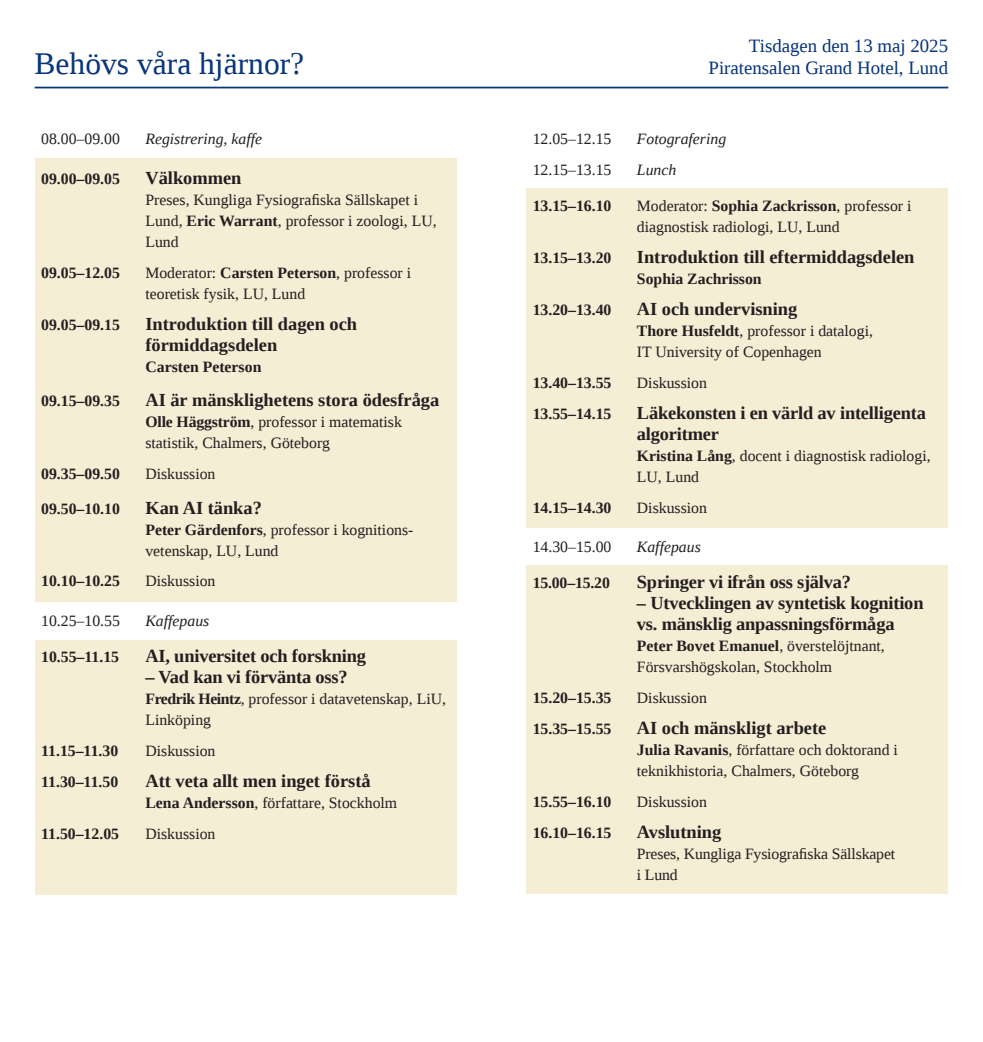
<style>
.page{position:relative;width:983px;height:1042px;background:#fff}
.page>*{position:absolute;margin:0;border:0;box-sizing:border-box;transform-origin:0 0}
.t1{font:31.5px "Liberation Serif";color:#08357c}
.t2{font:18.9px "Liberation Serif";color:#08357c}
.Schema{font:700 18.38px/21px "Liberation Serif";color:#231f20}
.Schema-2{font:15.75px/21px "Liberation Serif";color:#231f20}
.Schema-3{font:700 15.75px "Liberation Serif";color:#231f20}
.Schema-4{font:italic 15.75px "Liberation Serif";color:#231f20}
.s1{font-weight:700}
</style>
<div class="page">
<div style="left:35px;top:158px;width:421px;height:443px;background:#f6edd5"></div>
<div style="left:526px;top:188px;width:421px;height:339px;background:#f6edd5"></div>
<div style="left:526px;top:565px;width:421px;height:329px;background:#f6edd5"></div>
<div style="left:35px;top:640px;width:421px;height:254px;background:#f6edd5"></div>
<hr style="left:35px;top:87px;width:913px;height:1px;background:#08357c">
<p class="t2" style="left:748px;top:33px;width:201px">Tisdagen den 13 maj 2025</p>
<p class="t1" style="left:35px;top:44px;width:271px">Behövs våra hjärnor?</p>
<p class="t2" style="left:708px;top:56px;width:241px">Piratensalen Grand Hotel, Lund</p>
<p class="Schema-2" style="left:41px;top:129px;width:80px">08.00–09.00</p>
<p class="Schema-4" style="left:145px;top:129px;width:118px">Registrering, kaffe</p>
<p class="Schema-3" style="left:41px;top:168px;width:80px">09.00–09.05</p>
<p class="Schema" style="left:145px;top:167px;width:97px">Välkommen</p>
<p class="Schema-2" style="left:145px;top:189px;width:293px">Preses, Kungliga Fysiografiska Sällskapet i<br>Lund, <span class="s1">Eric Warrant</span>, professor i zoologi, LU,<br>Lund</p>
<p class="Schema-3" style="left:41px;top:262px;width:80px">09.05–12.05</p>
<p class="Schema-2" style="left:145px;top:262px;width:267px">Moderator: <span class="s1">Carsten Peterson</span>, professor i teoretisk fysik, LU, Lund</p>
<p class="Schema-3" style="left:41px;top:314px;width:80px">09.05–09.15</p>
<p class="Schema" style="left:145px;top:313px;width:213px">Introduktion till dagen och förmiddagsdelen</p>
<p class="Schema-3" style="left:145px;top:356px;width:117px">Carsten Peterson</p>
<p class="Schema-3" style="left:41px;top:390px;width:80px">09.15–09.35</p>
<p class="Schema" style="left:145px;top:389px;width:295px">AI är mänsklighetens stora ödesfråga</p>
<p class="Schema-2" style="left:145px;top:411px;width:258px"><span class="s1">Olle Häggström</span>, professor i matematisk statistik, Chalmers, Göteborg</p>
<p class="Schema-3" style="left:41px;top:463px;width:80px">09.35–09.50</p>
<p class="Schema-2" style="left:145px;top:463px;width:72px">Diskussion</p>
<p class="Schema-3" style="left:41px;top:498px;width:80px">09.50–10.10</p>
<p class="Schema" style="left:145px;top:496px;width:118px">Kan AI tänka?</p>
<p class="Schema-2" style="left:145px;top:519px;width:269px"><span class="s1">Peter Gärdenfors</span>, professor i kognitions&shy;vetenskap, LU, Lund</p>
<p class="Schema-3" style="left:41px;top:570px;width:80px">10.10–10.25</p>
<p class="Schema-2" style="left:145px;top:571px;width:72px">Diskussion</p>
<p class="Schema-2" style="left:41px;top:610px;width:80px">10.25–10.55</p>
<p class="Schema-4" style="left:145px;top:610px;width:65px">Kaffepaus</p>
<p class="Schema-3" style="left:41px;top:646px;width:79px">10.55–11.15</p>
<p class="Schema" style="left:145px;top:645px;width:222px">AI, universitet och forskning</p>
<p class="Schema" style="left:145px;top:666px;width:204px">– Vad kan vi förvänta oss?</p>
<p class="Schema-2" style="left:145px;top:688px;width:302px"><span class="s1">Fredrik Heintz</span>, professor i datavetenskap, LiU,<br>Linköping</p>
<p class="Schema-3" style="left:41px;top:740px;width:79px">11.15–11.30</p>
<p class="Schema-2" style="left:145px;top:740px;width:72px">Diskussion</p>
<p class="Schema-3" style="left:41px;top:771px;width:79px">11.30–11.50</p>
<p class="Schema" style="left:145px;top:769px;width:227px">Att veta allt men inget förstå</p>
<p class="Schema-2" style="left:145px;top:792px;width:253px"><span class="s1">Lena Andersson</span>, författare, Stockholm</p>
<p class="Schema-3" style="left:41px;top:822px;width:79px">11.50–12.05</p>
<p class="Schema-2" style="left:145px;top:823px;width:72px">Diskussion</p>
<p class="Schema-2" style="left:532px;top:129px;width:80px">12.05–12.15</p>
<p class="Schema-4" style="left:636px;top:129px;width:91px">Fotografering</p>
<p class="Schema-2" style="left:532px;top:160px;width:80px">12.15–13.15</p>
<p class="Schema-4" style="left:636px;top:160px;width:41px">Lunch</p>
<p class="Schema-3" style="left:532px;top:195px;width:80px">13.15–16.10</p>
<p class="Schema-2" style="left:636px;top:195px;width:276px">Moderator: <span class="s1">Sophia Zackrisson</span>, professor i diagnostisk radiologi, LU, Lund</p>
<p class="Schema-3" style="left:532px;top:247px;width:80px">13.15–13.20</p>
<p class="Schema" style="left:636px;top:246px;width:279px">Introduktion till eftermiddagsdelen</p>
<p class="Schema-3" style="left:636px;top:268px;width:126px">Sophia Zachrisson</p>
<p class="Schema-3" style="left:532px;top:299px;width:80px">13.20–13.40</p>
<p class="Schema" style="left:636px;top:298px;width:162px">AI och undervisning</p>
<p class="Schema-2" style="left:636px;top:320px;width:237px"><span class="s1">Thore Husfeldt</span>, professor i datalogi,<br>IT University of Copenhagen</p>
<p class="Schema-3" style="left:532px;top:372px;width:80px">13.40–13.55</p>
<p class="Schema-2" style="left:636px;top:372px;width:72px">Diskussion</p>
<p class="Schema-3" style="left:532px;top:403px;width:80px">13.55–14.15</p>
<p class="Schema" style="left:636px;top:402px;width:290px">Läkekonsten i en värld av intelligenta algoritmer</p>
<p class="Schema-2" style="left:636px;top:445px;width:295px"><span class="s1">Kristina Lång</span>, docent i diagnostisk radiologi,<br>LU, Lund</p>
<p class="Schema-3" style="left:532px;top:497px;width:80px">14.15–14.30</p>
<p class="Schema-2" style="left:636px;top:497px;width:72px">Diskussion</p>
<p class="Schema-2" style="left:532px;top:536px;width:80px">14.30–15.00</p>
<p class="Schema-4" style="left:636px;top:537px;width:65px">Kaffepaus</p>
<p class="Schema-3" style="left:532px;top:572px;width:79px">15.00–15.20</p>
<p class="Schema" style="left:636px;top:571px;width:216px">Springer vi ifrån oss själva?</p>
<p class="Schema" style="left:636px;top:592px;width:288px">– Utvecklingen av syntetisk kognition vs. mänsklig anpassningsförmåga</p>
<p class="Schema-2" style="left:636px;top:635px;width:249px"><span class="s1">Peter Bovet Emanuel</span>, överstelöjtnant,<br>Försvarshögskolan, Stockholm</p>
<p class="Schema-3" style="left:532px;top:687px;width:80px">15.20–15.35</p>
<p class="Schema-2" style="left:636px;top:687px;width:72px">Diskussion</p>
<p class="Schema-3" style="left:532px;top:718px;width:80px">15.35–15.55</p>
<p class="Schema" style="left:636px;top:717px;width:191px">AI och mänskligt arbete</p>
<p class="Schema-2" style="left:636px;top:739px;width:262px"><span class="s1">Julia Ravanis</span>, författare och doktorand i teknikhistoria, Chalmers, Göteborg</p>
<p class="Schema-3" style="left:532px;top:791px;width:80px">15.55–16.10</p>
<p class="Schema-2" style="left:636px;top:791px;width:72px">Diskussion</p>
<p class="Schema-3" style="left:532px;top:822px;width:80px">16.10–16.15</p>
<p class="Schema" style="left:636px;top:821px;width:86px">Avslutning</p>
<p class="Schema-2" style="left:636px;top:843px;width:260px">Preses, Kungliga Fysiografiska Sällskapet i Lund</p>
</div>
